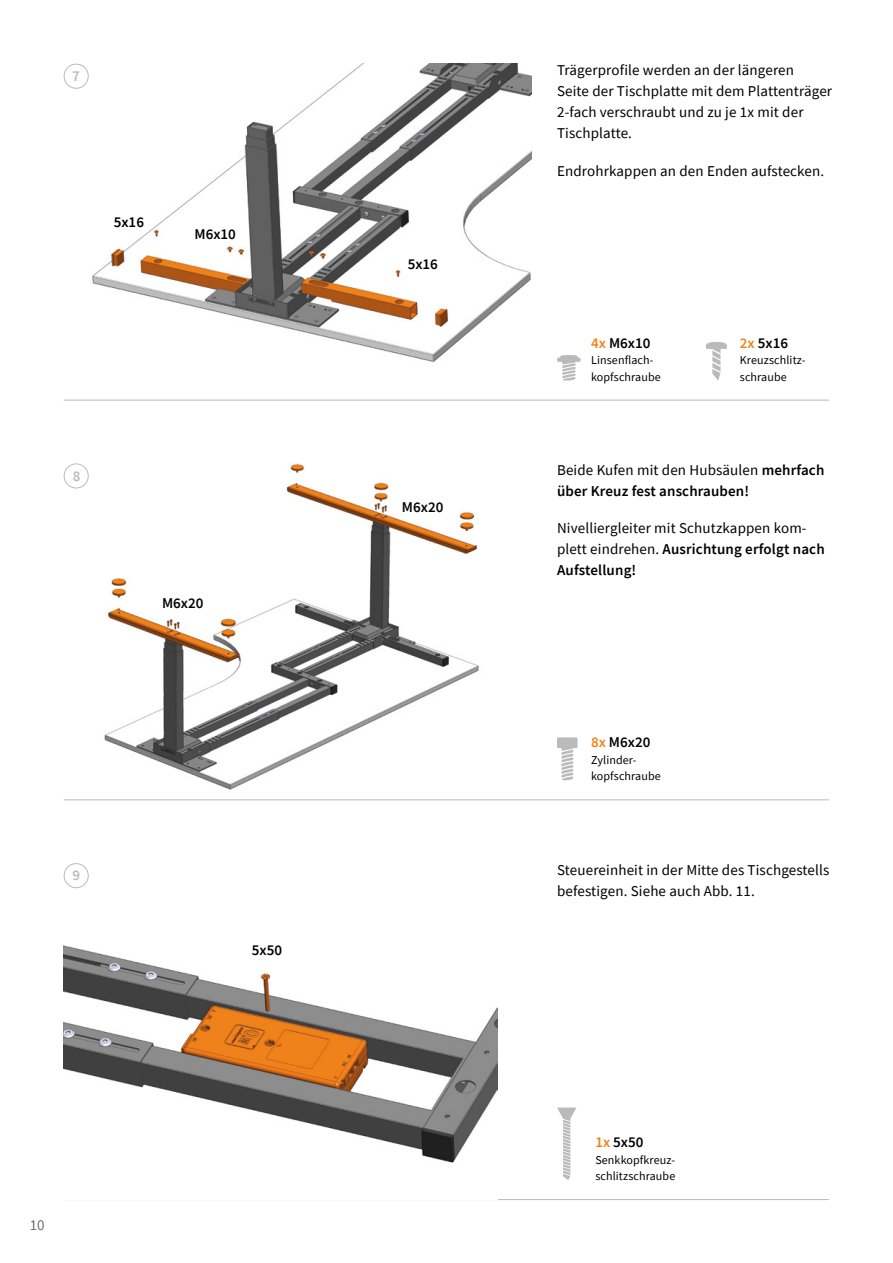
<style>
.page{position:relative;width:893px;height:1263px;background:#fff}
.page>*{position:absolute;margin:0;border:0;box-sizing:border-box;transform-origin:0 0}
.t1{font:15px/21px "Source Sans Pro";letter-spacing:.01em;color:#000}
.t2{font:600 15px/21px "Source Sans Pro";color:#000}
.t3{font:600 15px "Source Sans Pro";color:#bababa}
.t4{font:15px "Source Sans Pro";color:#6d6d6c}
.t5{font:12px/16.5px "Source Sans Pro";letter-spacing:.01em;color:#000}
.s1{color:#f0821a}
.s2{font-weight:400}
.s3{font-weight:600}
</style>
<div class="page">
<img style="left:64px;top:464px;width:415px;height:326px">
<img style="left:69px;top:64px;width:462px;height:336px">
<div style="left:64px;top:64px;width:24px;height:24px;background:#fff;border-radius:50%"></div>
<div style="left:64px;top:64px;width:25px;height:25px;border:1px solid #bababa;border-radius:50%"></div>
<div style="left:64px;top:464px;width:24px;height:24px;background:#fff;border-radius:50%"></div>
<div style="left:64px;top:463px;width:25px;height:25px;border:1px solid #bababa;border-radius:50%"></div>
<hr style="left:64px;top:400px;width:765px;height:1px;background:#bababa">
<hr style="left:64px;top:799px;width:765px;height:1px;background:#bababa">
<hr style="left:64px;top:1199px;width:765px;height:1px;background:#bababa">
<svg style="left:706px;top:342px;width:21px;height:38px"></svg>
<svg style="left:557px;top:355px;width:24px;height:26px"></svg>
<svg style="left:557px;top:737px;width:21px;height:44px"></svg>
<svg style="left:557px;top:1107px;width:19px;height:73px"></svg>
<img style="left:64px;top:945px;width:434px;height:218px">
<div style="left:64px;top:863px;width:25px;height:25px;border:1px solid #bababa;border-radius:50%"></div>
<p class="t3" style="left:72px;top:66px;width:9px">7</p>
<p class="t2" style="left:114px;top:212px;width:32px">5x16</p>
<p class="t2" style="left:195px;top:223px;width:43px">M6x10</p>
<p class="t3" style="left:73px;top:466px;width:9px">8</p>
<p class="t2" style="left:162px;top:592px;width:43px">M6x20</p>
<p class="t3" style="left:72px;top:865px;width:9px">9</p>
<p class="t2" style="left:252px;top:940px;width:32px">5x50</p>
<p class="t4" style="left:30px;top:1215px;width:16px">10</p>
<p class="t2" style="left:408px;top:253px;width:32px">5x16</p>
<p class="t2" style="left:402px;top:496px;width:43px">M6x20</p>
<p class="t1" style="left:557px;top:59px;width:277px">Trägerprofile werden an der längeren<br>Seite der Tischplatte mit dem Plattenträger 2-fach verschraubt und zu je 1x mit der Tischplatte.</p>
<p class="t1" style="left:557px;top:160px;width:269px">Endrohrkappen an den Enden aufstecken.</p>
<p class="t2" style="left:591px;top:332px;width:61px"><span class="s1">4x</span> M6x10</p>
<p class="t5" style="left:591px;top:352px;width:71px">Linsenflach&shy;kopfschraube</p>
<p class="t2" style="left:740px;top:332px;width:50px"><span class="s1">2x</span> 5x16</p>
<p class="t5" style="left:740px;top:352px;width:67px">Kreuzschlitz&shy;schraube</p>
<p class="t2" style="left:557px;top:459px;width:269px"><span class="s2">Beide Kufen mit den Hubsäulen</span> mehrfach über Kreuz fest anschrauben!</p>
<p class="t1" style="left:557px;top:518px;width:269px">Nivelliergleiter mit Schutzkappen kom&shy;plett eindrehen. <span class="s3">Ausrichtung erfolgt nach<br>Aufstellung!</span></p>
<p class="t2" style="left:591px;top:732px;width:61px"><span class="s1">8x</span> M6x20</p>
<p class="t5" style="left:591px;top:751px;width:71px">Zylinder&shy;kopfschraube</p>
<p class="t1" style="left:557px;top:859px;width:274px">Steuereinheit in der Mitte des Tischgestells befestigen. Siehe auch Abb. 11.</p>
<p class="t2" style="left:595px;top:1131px;width:50px"><span class="s1">1x</span> 5x50</p>
<p class="t5" style="left:595px;top:1151px;width:81px">Senkkopfkreuz&shy;schlitzschraube</p>
</div>
